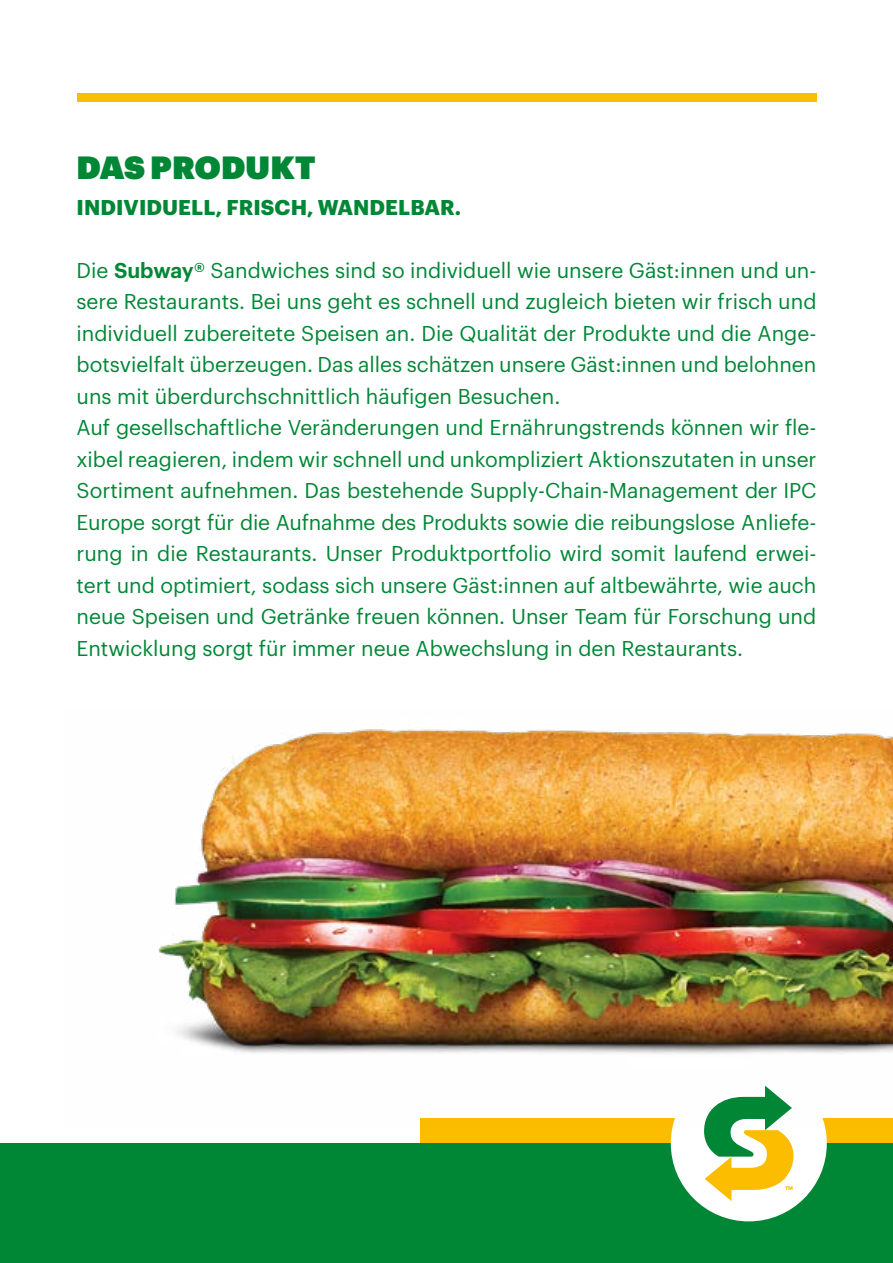
<style>
.page{position:relative;width:893px;height:1263px;background:#fff}
.page>*{position:absolute;margin:0;border:0;box-sizing:border-box;transform-origin:0 0}
.t1{font:31.5px "Subway Sans LCG Super";color:#008736}
.t2{font:21px/31.5px "Subway Sans LCG";color:#008736}
.t3{font:700 21px "Subway Sans LCG";letter-spacing:.005em;color:#008736}
.s1{font-weight:600}
</style>
<div class="page">
<div style="left:421px;top:1118px;width:472px;height:51px;background:#fcbd00"></div>
<div style="left:0;top:1143px;width:893px;height:120px;background:#008736"></div>
<div style="left:671px;top:1065px;width:156px;height:156px;background:#fff;border-radius:50%"></div>
<svg style="left:704px;top:1128px;width:90px;height:73px"></svg>
<div style="left:77px;top:94px;width:739px;height:8px;background:#fcbd00"></div>
<img style="left:158px;top:729px;width:735px;height:399px">
<h1 class="t1" style="left:77px;top:143px;width:240px">DAS PRODUKT</h1>
<p class="t3" style="left:77px;top:191px;width:386px">INDIVIDUELL, FRISCH, WANDELBAR.</p>
<p class="t2" style="left:77px;top:253px;width:741px">Die <span class="s1">Subway®</span> Sandwiches sind so individuell wie unsere Gäst:innen und un&shy;sere Restaurants. Bei uns geht es schnell und zugleich bieten wir frisch und individuell zubereitete Speisen an. Die Qualität der Produkte und die Ange&shy;botsvielfalt überzeugen. Das alles schätzen unsere Gäst:innen und belohnen uns mit überdurchschnittlich häufigen Besuchen.<br>Auf gesellschaftliche Veränderungen und Ernährungstrends können wir fle&shy;xibel reagieren, indem wir schnell und unkompliziert Aktionszutaten in unser Sortiment aufnehmen. Das bestehende Supply-Chain-Management der IPC Europe sorgt für die Aufnahme des Produkts sowie die reibungslose Anliefe&shy;rung in die Restaurants. Unser Produktportfolio wird somit laufend erwei&shy;tert und optimiert, sodass sich unsere Gäst:innen auf altbewährte, wie auch neue Speisen und Getränke freuen können. Unser Team für Forschung und Entwicklung sorgt für immer neue Abwechslung in den Restaurants.</p>
</div>
